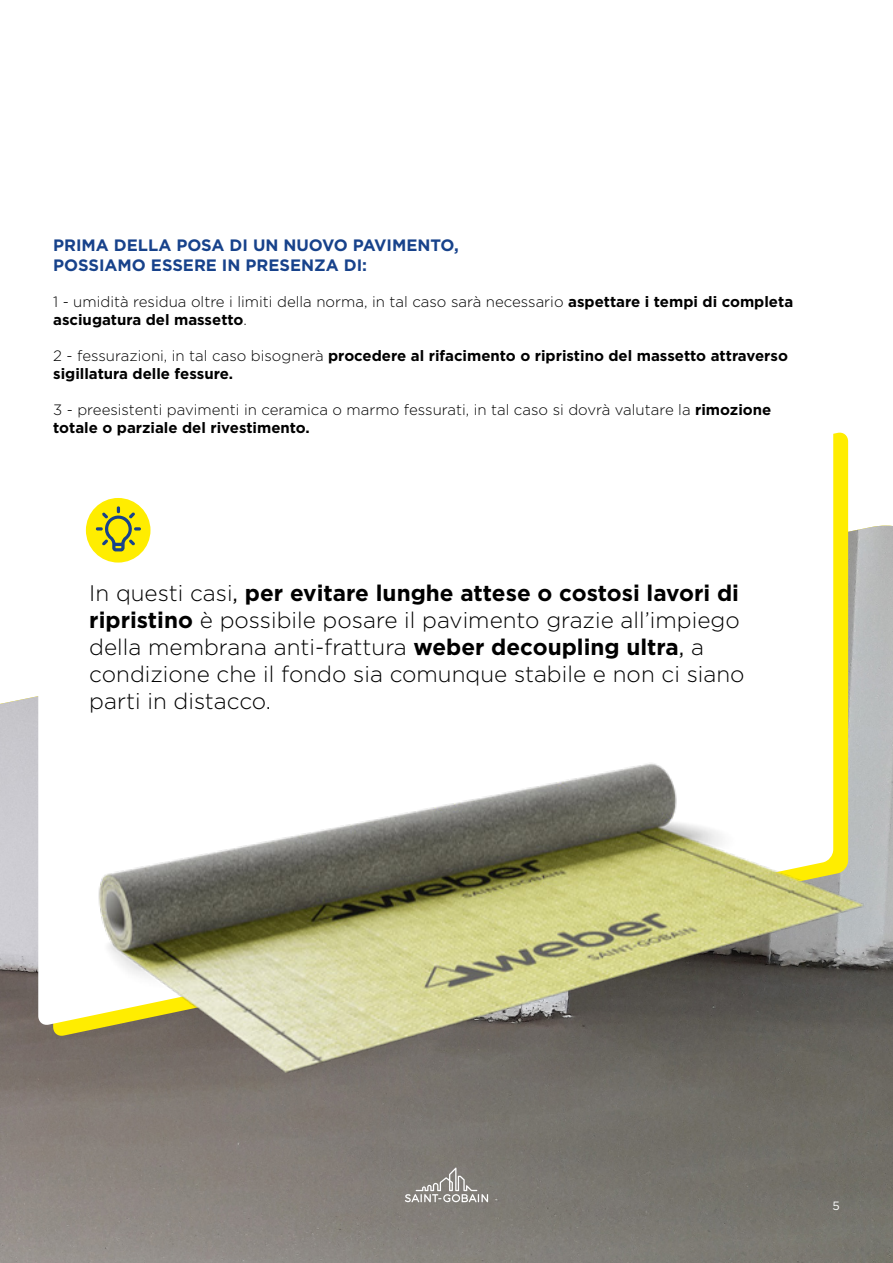
<style>
.page{position:relative;width:893px;height:1263px;background:#fff}
.page>*{position:absolute;margin:0;border:0;box-sizing:border-box;transform-origin:0 0}
.t1{font:300 22.5px/27px "Gotham";color:#000}
.t2{font:700 16.5px/19.8px "Gotham";color:#17428b}
.t3{font:300 15px/18px "Gotham";color:#000}
.t4{font:700 15px/18px "Gotham";color:#000}
.t5{font:12px "Gotham";color:#fff}
.s1{font-weight:700}
.s2{font-weight:300}
.s3{font-weight:400}
</style>
<div class="page">
<img style="left:0;top:526px;width:893px;height:737px">
<svg style="left:38px;top:498px;width:795px;height:529px"></svg>
<img style="left:45px;top:740px;width:848px;height:332px">
<div style="left:86px;top:498px;width:64px;height:65px;background:#ffed00;border-radius:50%"></div>
<svg style="left:95px;top:506px;width:47px;height:47px"></svg>
<svg style="left:405px;top:1167px;width:83px;height:35px;background:#94918c"></svg>
<p class="t2" style="left:53px;top:235px;width:407px">PRIMA DELLA POSA DI UN NUOVO PAVIMENTO,<br>POSSIAMO ESSERE IN PRESENZA DI:</p>
<p class="t3" style="left:53px;top:292px;width:742px">1 - umidità residua oltre i limiti della norma, in tal caso sarà necessario <span class="s1">aspettare i tempi di completa asciugatura del massetto</span>.</p>
<p class="t4" style="left:53px;top:347px;width:736px"><span class="s2">2 - fessurazioni, in tal caso bisognerà</span> procedere al rifacimento o ripristino del massetto attraverso sigillatura delle fessure.</p>
<p class="t3" style="left:53px;top:400px;width:720px">3 - preesistenti pavimenti in ceramica o marmo fessurati, in tal caso si dovrà valutare la <span class="s1">rimozione totale o parziale del rivestimento.</span></p>
<p class="t1" style="left:89px;top:578px;width:657px">In questi casi<span class="s3">,</span> <span class="s1">per evitare lunghe attese o costosi lavori di ripristino</span> è possibile posare il pavimento grazie all’impiego della membrana anti-frattura <span class="s1">weber decoupling ultra</span><span class="s3">,</span> a condizione che il fondo sia comunque stabile e non ci siano parti in distacco.</p>
<p class="t5" style="left:832px;top:1198px;width:9px">5</p>
</div>
